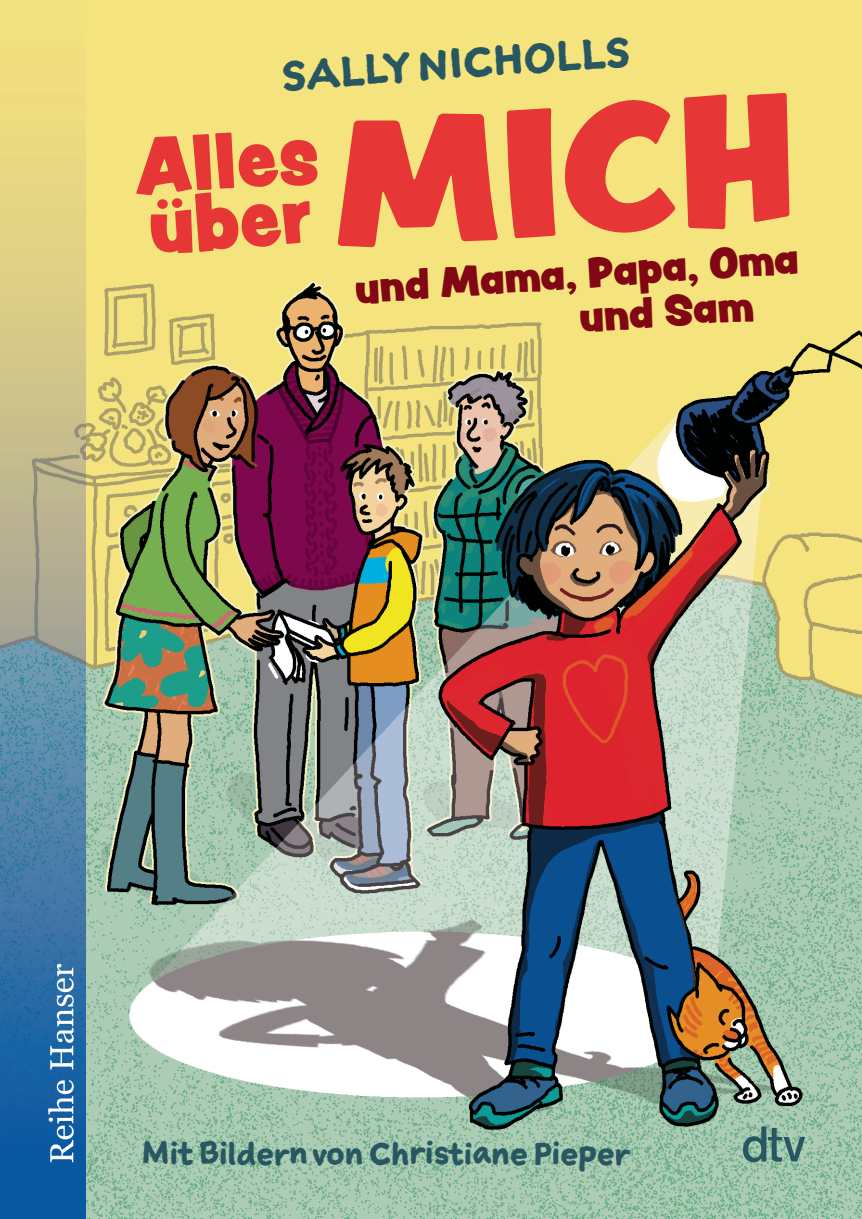
<style>
.page{position:relative;width:862px;height:1219px;background:#fff}
.page>*{position:absolute;margin:0;border:0;box-sizing:border-box;transform-origin:0 0}
.t1{font:160px "Peachy Keen JF";color:#e63636}
.t2{font:70px/60px "Peachy Keen JF";color:#e63636}
.t3{font:700 40px "Sketchnote Text";color:#285762}
.t4{font:38px/44px "Peachy Keen JF";color:#810715}
.t5{font:700 30px "Sketchnote Text";letter-spacing:-.02em;color:#285762}
</style>
<div class="page">
<img style="left:0;top:0;width:862px;height:1219px">
<svg style="left:48px;top:1080px;width:26px;height:82px"></svg>
<svg style="left:50px;top:964px;width:24px;height:106px"></svg>
<svg style="left:743px;top:1126px;width:62px;height:36px;background:#6f9a8d"></svg>
<h3 class="t3" style="left:279px;top:48px;width:352px;rotate:-4deg">SALLY NICHOLLS</h3>
<h1 class="t1" style="left:323px;top:66px;width:468px;rotate:-4deg">MICH</h1>
<h2 class="t2" style="left:133px;top:136px;width:186px;rotate:-4deg">Alles über</h2>
<p class="t4" style="left:574px;top:251px;width:224px;text-indent:-222px;rotate:-4deg">und Mama, Papa, Oma und Sam</p>
<p class="t5" style="left:141px;top:1133px;width:491px">Mit Bildern von Christiane Pieper</p>
</div>
